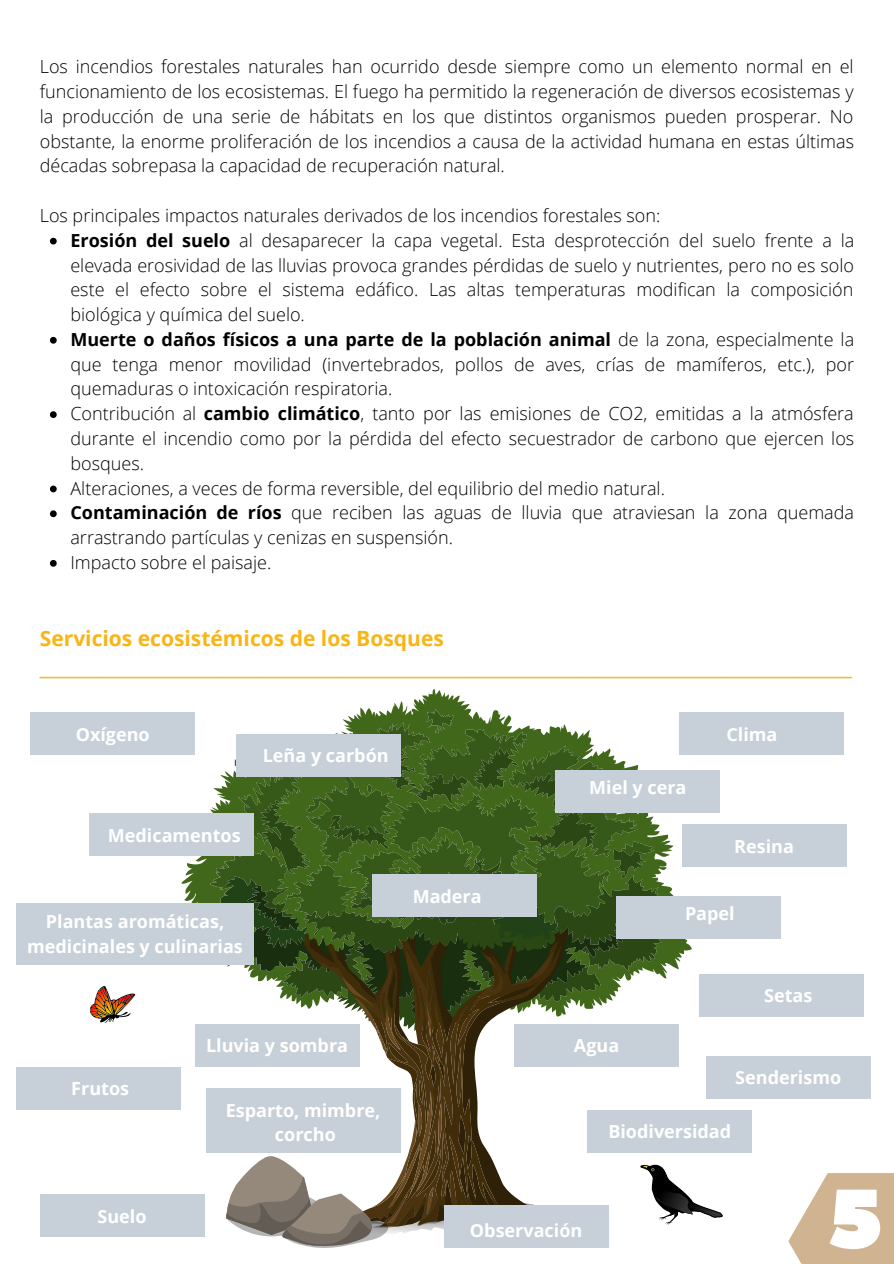
<style>
.page{position:relative;width:894px;height:1264px;background:#fff}
.page>*{position:absolute;margin:0;border:0;box-sizing:border-box;transform-origin:0 0}
.t1{font:700 21px "Open Sans";color:#fab414}
.t2{font:300 18px/24.8px "Open Sans";color:#000;text-align:justify}
.t3{font:700 18px/24.8px "Open Sans";color:#fff;text-align:center}
.s1{font-weight:700}
</style>
<div class="page">
<svg style="left:50px;top:238px;width:7px;height:6px"></svg>
<svg style="left:50px;top:337px;width:7px;height:6px"></svg>
<svg style="left:50px;top:411px;width:7px;height:7px"></svg>
<svg style="left:50px;top:485px;width:7px;height:7px"></svg>
<svg style="left:50px;top:510px;width:7px;height:7px"></svg>
<svg style="left:50px;top:560px;width:7px;height:6px"></svg>
<svg style="left:181px;top:688px;width:510px;height:291px"></svg>
<svg style="left:210px;top:708px;width:444px;height:195px"></svg>
<svg style="left:260px;top:747px;width:404px;height:234px;background:#456527"></svg>
<svg style="left:233px;top:883px;width:394px;height:126px;background:#45612e"></svg>
<svg style="left:217px;top:876px;width:344px;height:76px;background:#32511b"></svg>
<svg style="left:309px;top:926px;width:259px;height:141px;background:#2d4819"></svg>
<svg style="left:302px;top:932px;width:259px;height:44px;background:#2b3911"></svg>
<svg style="left:90px;top:986px;width:45px;height:36px"></svg>
<svg style="left:226px;top:976px;width:340px;height:271px"></svg>
<svg style="left:640px;top:1164px;width:82px;height:60px"></svg>
<div style="left:31px;top:712px;width:164px;height:43px;background:#c7d0d8"></div>
<div style="left:89px;top:813px;width:165px;height:43px;background:#c7d0d8"></div>
<div style="left:16px;top:903px;width:238px;height:62px;background:#c7d0d8"></div>
<div style="left:236px;top:734px;width:165px;height:42px;background:#c7d0d8"></div>
<div style="left:555px;top:770px;width:165px;height:43px;background:#c7d0d8"></div>
<div style="left:372px;top:874px;width:164px;height:43px;background:#c7d0d8"></div>
<div style="left:616px;top:896px;width:164px;height:42px;background:#c7d0d8"></div>
<div style="left:678px;top:712px;width:165px;height:43px;background:#c7d0d8"></div>
<div style="left:195px;top:1023px;width:164px;height:43px;background:#c7d0d8"></div>
<div style="left:16px;top:1066px;width:165px;height:43px;background:#c7d0d8"></div>
<div style="left:514px;top:1023px;width:164px;height:43px;background:#c7d0d8"></div>
<div style="left:40px;top:1194px;width:164px;height:43px;background:#c7d0d8"></div>
<div style="left:587px;top:1109px;width:164px;height:43px;background:#c7d0d8"></div>
<div style="left:698px;top:973px;width:165px;height:43px;background:#c7d0d8"></div>
<div style="left:681px;top:824px;width:165px;height:43px;background:#c7d0d8"></div>
<div style="left:444px;top:1204px;width:164px;height:43px;background:#c7d0d8"></div>
<div style="left:206px;top:1088px;width:195px;height:64px;background:#c7d0d8"></div>
<div style="left:706px;top:1055px;width:164px;height:43px;background:#c7d0d8"></div>
<svg style="left:788px;top:1173px;width:105px;height:90px"></svg>
<p class="t2" style="left:40px;top:54px;width:815px">Los incendios forestales naturales han ocurrido desde siempre como un elemento normal en el funcionamiento de los ecosistemas. El fuego ha permitido la regeneración de diversos ecosistemas y la producción de una serie de hábitats en los que distintos organismos pueden prosperar. No obstante, la enorme proliferación de los incendios a causa de la actividad humana en estas últimas décadas sobrepasa la capacidad de recuperación natural.</p>
<p class="t2" style="left:40px;top:203px;width:622px">Los principales impactos naturales derivados de los incendios forestales son:</p>
<p class="t2" style="left:70px;top:227px;width:785px"><span class="s1">Erosión del suelo</span> al desaparecer la capa vegetal. Esta desprotección del suelo frente a la elevada erosividad de las lluvias provoca grandes pérdidas de suelo y nutrientes, pero no es solo este el efecto sobre el sistema edáfico. Las altas temperaturas modifican la composición biológica y química del suelo.</p>
<p class="t2" style="left:70px;top:326px;width:785px"><span class="s1">Muerte o daños físicos a una parte de la población animal</span> de la zona, especialmente la que tenga menor movilidad (invertebrados, pollos de aves, crías de mamíferos, etc.), por quemaduras o intoxicación respiratoria.</p>
<p class="t2" style="left:70px;top:401px;width:785px">Contribución al <span class="s1">cambio climático</span>, tanto por las emisiones de CO2, emitidas a la atmósfera durante el incendio como por la pérdida del efecto secuestrador de carbono que ejercen los bosques.</p>
<p class="t2" style="left:70px;top:475px;width:596px">Alteraciones, a veces de forma reversible, del equilibrio del medio natural.</p>
<p class="t2" style="left:70px;top:500px;width:785px"><span class="s1">Contaminación de ríos</span> que reciben las aguas de lluvia que atraviesan la zona quemada arrastrando partículas y cenizas en suspensión.</p>
<p class="t2" style="left:70px;top:549px;width:202px">Impacto sobre el paisaje.</p>
<p class="t1" style="left:40px;top:623px;width:405px">Servicios ecosistémicos de los Bosques</p>
<p class="t1" style="left:40px;top:652px;width:813px">______________________________________________________________________________________________</p>
<p class="t3" style="left:76px;top:721px;width:76px">Oxígeno</p>
<p class="t3" style="left:263px;top:742px;width:127px">Leña y carbón</p>
<p class="t3" style="left:108px;top:822px;width:134px">Medicamentos</p>
<p class="t3" style="left:27px;top:908px;width:217px">Plantas aromáticas, medicinales y culinarias</p>
<p class="t3" style="left:412px;top:883px;width:70px">Madera</p>
<p class="t3" style="left:589px;top:775px;width:99px">Miel y cera</p>
<p class="t3" style="left:726px;top:721px;width:53px">Clima</p>
<p class="t3" style="left:734px;top:833px;width:61px">Resina</p>
<p class="t3" style="left:684px;top:901px;width:51px">Papel</p>
<p class="t3" style="left:764px;top:982px;width:50px">Setas</p>
<p class="t3" style="left:71px;top:1075px;width:59px">Frutos</p>
<p class="t3" style="left:97px;top:1203px;width:51px">Suelo</p>
<p class="t3" style="left:206px;top:1032px;width:143px">Lluvia y sombra</p>
<p class="t3" style="left:573px;top:1032px;width:47px">Agua</p>
<p class="t3" style="left:735px;top:1065px;width:107px">Senderismo</p>
<p class="t3" style="left:226px;top:1097px;width:156px">Esparto, mimbre,</p>
<p class="t3" style="left:275px;top:1121px;width:62px">corcho</p>
<p class="t3" style="left:608px;top:1118px;width:124px">Biodiversidad</p>
<p class="t3" style="left:470px;top:1217px;width:114px">Observación</p>
</div>
